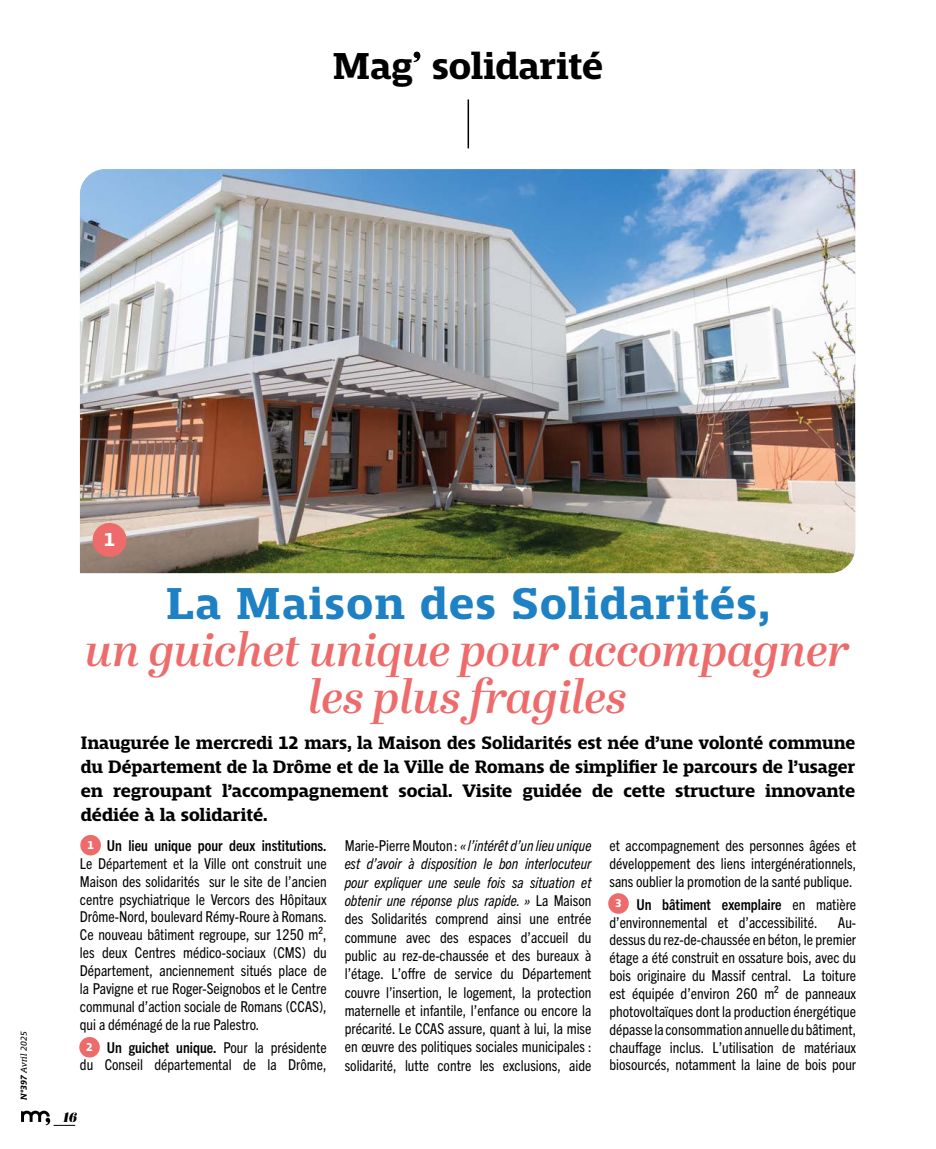
<style>
.page{position:relative;width:936px;height:1149px;background:#fff}
.page>*{position:absolute;margin:0;border:0;box-sizing:border-box;transform-origin:0 0}
.t1{font:italic 600 46.5px/46.5px "Abril Display";color:#ed6b6a;text-align:center}
.t2{font:700 46.5px "Mislab Std";letter-spacing:.03em;color:#1d81c4}
.t3{font:700 39px "Mislab Std";color:#000}
.t4{font:700 19.5px "Mislab Std";color:#fff}
.t5{font:700 18.75px/24px "Mislab Std";color:#000;text-align:justify}
.t6{font:condensed 15px/17.9px "Trade Gothic Next LT Pro";color:#000;text-align:justify}
.t7{font:700 condensed 15px "Trade Gothic Next LT Pro";color:#000}
.t8{font:italic 13.35px "Abril Display Bl";color:#000}
.t9{font:700 11.7px "Mislab Std";color:#fff}
.t10{font:italic 9px "Mislab Std";color:#000}
.s1{font-weight:700}
.s2{font-style:italic}
</style>
<div class="page">
<svg style="left:413px;top:52px;width:7px;height:10px"></svg>
<hr style="left:467px;top:99px;width:2px;height:49px;background:#000">
<img style="left:80px;top:169px;width:775px;height:404px">
<div style="left:93px;top:523px;width:34px;height:34px;background:#ed6b6a;border-radius:50%"></div>
<div style="left:80px;top:834px;width:21px;height:21px;background:#ed6b6a;border-radius:50%"></div>
<div style="left:79px;top:1036px;width:21px;height:21px;background:#ed6b6a;border-radius:50%"></div>
<div style="left:608px;top:892px;width:20px;height:21px;background:#ed6b6a;border-radius:50%"></div>
<svg style="left:21px;top:1110px;width:54px;height:15px"></svg>
<h2 class="t3" style="left:333px;top:47px;width:272px">Mag solidarité</h2>
<p class="t10" style="left:19px;top:1099px;width:70px;rotate:-90deg"><span class="s1">N°397</span> Avril 2025</p>
<h3 class="t4" style="left:104px;top:529px;width:12px">1</h3>
<h1 class="t2" style="left:166px;top:580px;width:606px">La Maison des Solidarités,</h1>
<h1 class="t1" style="left:85px;top:629px;width:766px">un guichet unique pour accompagner les plus fragiles</h1>
<p class="t5" style="left:81px;top:730px;width:775px">Inaugurée le mercredi 12 mars, la Maison des Solidarités est née d’une volonté commune du Département de la Drôme et de la Ville de Romans de simplifier le parcours de l’usager en regroupant l’accompagnement social. Visite guidée de cette structure innovante dédiée à la solidarité.</p>
<p class="t7" style="left:107px;top:835px;width:221px">Un lieu unique pour deux institutions.</p>
<p class="t6" style="left:80px;top:853px;width:249px">Le Département et la Ville ont construit une Maison des solidarités sur le site de l’ancien centre psychiatrique le Vercors des Hôpitaux Drôme-Nord, boulevard Rémy-Roure à Romans.<br>Ce nouveau bâtiment regroupe, sur 1250 m², les deux Centres médico-sociaux (CMS) du Département, anciennement situés place de la Pavigne et rue Roger-Seignobos et le Centre communal d’action sociale de Romans (CCAS), qui a déménagé de la rue Palestro.</p>
<p class="t6" style="left:80px;top:1036px;width:248px;text-align:right"><span class="s1">Un guichet unique.</span> Pour la présidente<br>du Conseil départemental de la Drôme,</p>
<p class="t6" style="left:345px;top:835px;width:248px;line-height:18.3px">Marie-Pierre Mouton : <span class="s2">« l’intérêt d’un lieu unique est d’avoir à disposition le bon interlocuteur pour expliquer une seule fois sa situation et obtenir une réponse plus rapide. »</span> La Maison des Solidarités comprend ainsi une entrée commune avec des espaces d’accueil du public au rez-de-chaussée et des bureaux à l’étage. L’offre de service du Département couvre l’insertion, le logement, la protection maternelle et infantile, l’enfance ou encore la précarité. Le CCAS assure, quant à lui, la mise en œuvre des politiques sociales municipales : solidarité, lutte contre les exclusions, aide</p>
<p class="t6" style="left:609px;top:835px;width:248px">et accompagnement des personnes âgées et développement des liens intergénérationnels, sans oublier la promotion de la santé publique.</p>
<p class="t9" style="left:87px;top:838px;width:8px">1</p>
<p class="t6" style="left:609px;top:894px;width:248px;text-indent:27px"><span class="s1">Un bâtiment exemplaire</span> en matière d’environnemental et d’accessibilité.</p>
<p class="t9" style="left:615px;top:897px;width:8px">3</p>
<p class="t6" style="left:609px;top:911px;width:248px;text-indent:228px">Au&shy;dessus du rez-de-chaussée en béton, le premier étage a été construit en ossature bois, avec du bois originaire du Massif central. La toiture est équipée d’environ 260 m² de panneaux photovoltaïques dont la production énergétique dépasse la consommation annuelle du bâtiment, chauffage inclus. L’utilisation de matériaux biosourcés, notamment la laine de bois pour</p>
<p class="t9" style="left:86px;top:1040px;width:8px">2</p>
<p class="t8" style="left:63px;top:1107px;width:16px">16</p>
</div>
